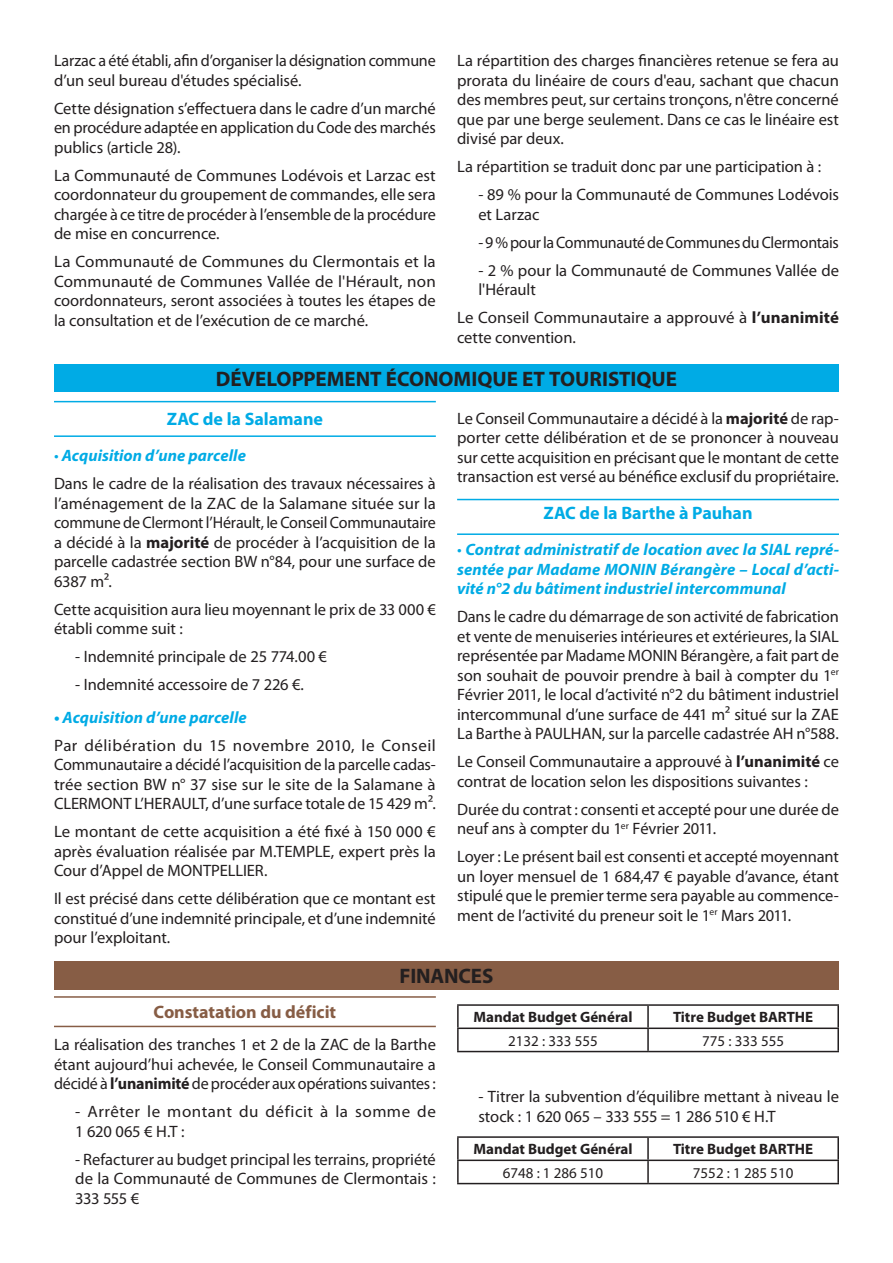
<style>
.page{position:relative;width:893px;height:1263px;background:#fff}
.page>*{position:absolute;margin:0;border:0;box-sizing:border-box;transform-origin:0 0}
.gros_titre{font:700 21px "Myriad Pro";letter-spacing:-.005em;color:#231f20}
.sous_titre{font:700 18px "Myriad Pro";letter-spacing:-.005em;color:#00abe5}
.sous_titre-2{font:700 18px "Myriad Pro";letter-spacing:-.005em;color:#875d45}
.texte_courant{font:16.5px/19.5px "Myriad Pro";letter-spacing:-.005em;color:#231f20;text-align:justify}
.sous_sou_titre{font:italic 700 16.5px/19.5px "Myriad Pro";letter-spacing:.005em;color:#00abe5;text-align:justify}
.texte_courant-2{font:16.5px/19.5px "Myriad Pro";letter-spacing:.03em;color:#231f20}
.t1{font:700 15px "Myriad Pro";color:#231f20}
.t2{font:15px "Myriad Pro";color:#231f20}
.s1{font-weight:700}
.s2{font-weight:400;font-style:normal}
</style>
<div class="page">
<hr style="left:54px;top:401px;width:382px;height:1px;background:#00abe5">
<hr style="left:54px;top:435px;width:382px;height:2px;background:#00abe5">
<hr style="left:457px;top:499px;width:382px;height:1px;background:#00abe5">
<hr style="left:457px;top:533px;width:382px;height:2px;background:#00abe5">
<div style="left:54px;top:365px;width:785px;height:27px;background:#00abe5"></div>
<hr style="left:457px;top:1004px;width:191px;height:2px;background:#231f20">
<hr style="left:457px;top:1006px;width:2px;height:21px;background:#231f20">
<hr style="left:648px;top:1004px;width:191px;height:2px;background:#231f20">
<hr style="left:647px;top:1006px;width:2px;height:21px;background:#231f20">
<hr style="left:837px;top:1006px;width:2px;height:21px;background:#231f20">
<hr style="left:457px;top:1027px;width:191px;height:2px;background:#231f20">
<hr style="left:457px;top:1029px;width:2px;height:22px;background:#231f20">
<hr style="left:648px;top:1027px;width:191px;height:2px;background:#231f20">
<hr style="left:647px;top:1029px;width:2px;height:22px;background:#231f20">
<hr style="left:837px;top:1029px;width:2px;height:22px;background:#231f20">
<hr style="left:457px;top:1051px;width:191px;height:1px;background:#231f20">
<hr style="left:648px;top:1051px;width:191px;height:1px;background:#231f20">
<hr style="left:457px;top:1136px;width:191px;height:2px;background:#231f20">
<hr style="left:457px;top:1138px;width:2px;height:21px;background:#231f20">
<hr style="left:648px;top:1136px;width:191px;height:2px;background:#231f20">
<hr style="left:647px;top:1138px;width:2px;height:21px;background:#231f20">
<hr style="left:837px;top:1138px;width:2px;height:21px;background:#231f20">
<hr style="left:457px;top:1159px;width:191px;height:2px;background:#231f20">
<hr style="left:457px;top:1161px;width:2px;height:22px;background:#231f20">
<hr style="left:648px;top:1159px;width:191px;height:2px;background:#231f20">
<hr style="left:647px;top:1161px;width:2px;height:22px;background:#231f20">
<hr style="left:837px;top:1161px;width:2px;height:22px;background:#231f20">
<hr style="left:457px;top:1183px;width:191px;height:1px;background:#231f20">
<hr style="left:648px;top:1183px;width:191px;height:1px;background:#231f20">
<hr style="left:54px;top:996px;width:382px;height:2px;background:#875d45">
<hr style="left:54px;top:1026px;width:382px;height:1px;background:#875d45">
<div style="left:54px;top:961px;width:785px;height:28px;background:#875d45"></div>
<p class="texte_courant" style="left:54px;top:51px;width:383px">Larzac a été établi, afin d’organiser la désignation commune d’un seul bureau d'études spécialisé.</p>
<p class="texte_courant" style="left:54px;top:98px;width:383px">Cette désignation s’effectuera dans le cadre d’un marché en procédure adaptée en application du Code des marchés publics (article 28).</p>
<p class="texte_courant" style="left:54px;top:165px;width:383px">La Communauté de Communes Lodévois et Larzac est coordonnateur du groupement de commandes, elle sera chargée à ce titre de procéder à l’ensemble de la procédure de mise en concurrence.</p>
<p class="texte_courant" style="left:54px;top:252px;width:383px">La Communauté de Communes du Clermontais et la Communauté de Communes Vallée de l'Hérault, non coordonnateurs, seront associées à toutes les étapes de la consultation et de l’exécution de ce marché.</p>
<p class="texte_courant" style="left:457px;top:51px;width:383px">La répartition des charges financières retenue se fera au prorata du linéaire de cours d'eau, sachant que chacun des membres peut, sur certains tronçons, n'être concerné que par une berge seulement. Dans ce cas le linéaire est divisé par deux.</p>
<p class="texte_courant" style="left:457px;top:157px;width:366px">La répartition se traduit donc par une participation à :</p>
<p class="texte_courant" style="left:478px;top:185px;width:362px">- 89 % pour la Communauté de Communes Lodévois et Larzac</p>
<p class="texte_courant" style="left:478px;top:232px;width:362px">- 9 % pour la Communauté de Communes du Clermontais</p>
<p class="texte_courant" style="left:478px;top:260px;width:362px">- 2 % pour la Communauté de Communes Vallée de l'Hérault</p>
<p class="texte_courant" style="left:457px;top:308px;width:383px">Le Conseil Communautaire a approuvé à <span class="s1">l’unanimité </span>cette convention.</p>
<p class="gros_titre" style="left:216px;top:365px;width:463px">DÉVELOPPEMENT ÉCONOMIQUE ET TOURISTIQUE</p>
<p class="sous_titre" style="left:167px;top:407px;width:158px">ZAC de la Salamane</p>
<p class="sous_sou_titre" style="left:54px;top:446px;width:193px"><span class="s2">•</span> Acquisition d’une parcelle</p>
<p class="texte_courant" style="left:54px;top:474px;width:383px">Dans le cadre de la réalisation des travaux nécessaires à l’aménagement de la ZAC de la Salamane située sur la commune de Clermont l’Hérault, le Conseil Communautaire a décidé à la <span class="s1">majorité</span> de procéder à l’acquisition de la parcelle cadastrée section BW n°84, pour une surface de 6387 m².</p>
<p class="texte_courant" style="left:54px;top:599px;width:383px">Cette acquisition aura lieu moyennant le prix de 33 000 € établi comme suit :</p>
<p class="texte_courant" style="left:75px;top:647px;width:253px">- Indemnité principale de 25 774.00 €</p>
<p class="texte_courant" style="left:75px;top:675px;width:230px">- Indemnité accessoire de 7 226 €.</p>
<p class="sous_sou_titre" style="left:54px;top:707px;width:194px">• Acquisition d’une parcelle</p>
<p class="texte_courant" style="left:54px;top:735px;width:383px">Par délibération du 15 novembre 2010, le Conseil Communautaire a décidé l’acquisition de la parcelle cadas&shy;trée section BW n° 37 sise sur le site de la Salamane à CLERMONT L’HERAULT, d’une surface totale de 15 429 m².</p>
<p class="texte_courant" style="left:54px;top:822px;width:383px">Le montant de cette acquisition a été fixé à 150 000 € après évaluation réalisée par M.TEMPLE, expert près la Cour d’Appel de MONTPELLIER.</p>
<p class="texte_courant" style="left:54px;top:889px;width:383px">Il est précisé dans cette délibération que ce montant est constitué d’une indemnité principale, et d’une indemnité pour l’exploitant.</p>
<p class="texte_courant" style="left:457px;top:408px;width:383px">Le Conseil Communautaire a décidé à la <span class="s1">majorité</span> de rap&shy;porter cette délibération et de se prononcer à nouveau sur cette acquisition en précisant que le montant de cette transaction est versé au bénéfice exclusif du propriétaire.</p>
<p class="sous_titre" style="left:543px;top:501px;width:211px">ZAC de la Barthe à Pauhan</p>
<p class="sous_sou_titre" style="left:457px;top:539px;width:383px"><span class="s2">•</span> Contrat administratif de location avec la SIAL repré&shy;sentée par Madame MONIN Bérangère – Local d’acti&shy;vité n°2 du bâtiment industriel intercommunal</p>
<p class="texte_courant" style="left:457px;top:607px;width:383px">Dans le cadre du démarrage de son activité de fabrication et vente de menuiseries intérieures et extérieures, la SIAL représentée par Madame MONIN Bérangère, a fait part de son souhait de pouvoir prendre à bail à compter du 1<sup>er </sup>Février 2011, le local d’activité n°2 du bâtiment industriel intercommunal d’une surface de 441 m² situé sur la ZAE La Barthe à PAULHAN, sur la parcelle cadastrée AH n°588.</p>
<p class="texte_courant" style="left:457px;top:752px;width:383px">Le Conseil Communautaire a approuvé à <span class="s1">l’unanimité</span> ce contrat de location selon les dispositions suivantes :</p>
<p class="texte_courant" style="left:457px;top:799px;width:383px">Durée du contrat : consenti et accepté pour une durée de neuf ans à compter du 1<sup>er</sup> Février 2011.</p>
<p class="texte_courant" style="left:457px;top:847px;width:383px">Loyer : Le présent bail est consenti et accepté moyennant un loyer mensuel de 1 684,47 € payable d’avance, étant stipulé que le premier terme sera payable au commence&shy;ment de l’activité du preneur soit le 1<sup>er</sup> Mars 2011.</p>
<p class="gros_titre" style="left:400px;top:962px;width:95px">FINANCES</p>
<p class="sous_titre-2" style="left:154px;top:1000px;width:184px">Constatation du déficit</p>
<p class="texte_courant" style="left:54px;top:1034px;width:383px">La réalisation des tranches 1 et 2 de la ZAC de la Barthe étant aujourd’hui achevée, le Conseil Communautaire a décidé à <span class="s1">l’unanimité</span> de procéder aux opérations suivantes :</p>
<p class="texte_courant-2" style="left:75px;top:1101px;width:362px">- Arrêter le montant du déficit à la somme de<br>1 620 065 € H.T :</p>
<p class="texte_courant" style="left:75px;top:1149px;width:362px">- Refacturer au budget principal les terrains, propriété de la Communauté de Communes de Clermontais :<br>333 555 €</p>
<p class="t1" style="left:473px;top:1007px;width:161px">Mandat Budget Général</p>
<p class="t1" style="left:673px;top:1007px;width:142px">Titre Budget BARTHE</p>
<p class="t2" style="left:508px;top:1031px;width:91px">2132 : 333 555</p>
<p class="t2" style="left:702px;top:1031px;width:83px">775 : 333 555</p>
<p class="texte_courant" style="left:478px;top:1087px;width:362px">- Titrer la subvention d’équilibre mettant à niveau le stock : 1 620 065 – 333 555 = 1 286 510 € H.T</p>
<p class="t1" style="left:473px;top:1139px;width:161px">Mandat Budget Général</p>
<p class="t1" style="left:673px;top:1139px;width:142px">Titre Budget BARTHE</p>
<p class="t2" style="left:503px;top:1163px;width:102px">6748 : 1 286 510</p>
<p class="t2" style="left:693px;top:1163px;width:102px">7552 : 1 285 510</p>
</div>
